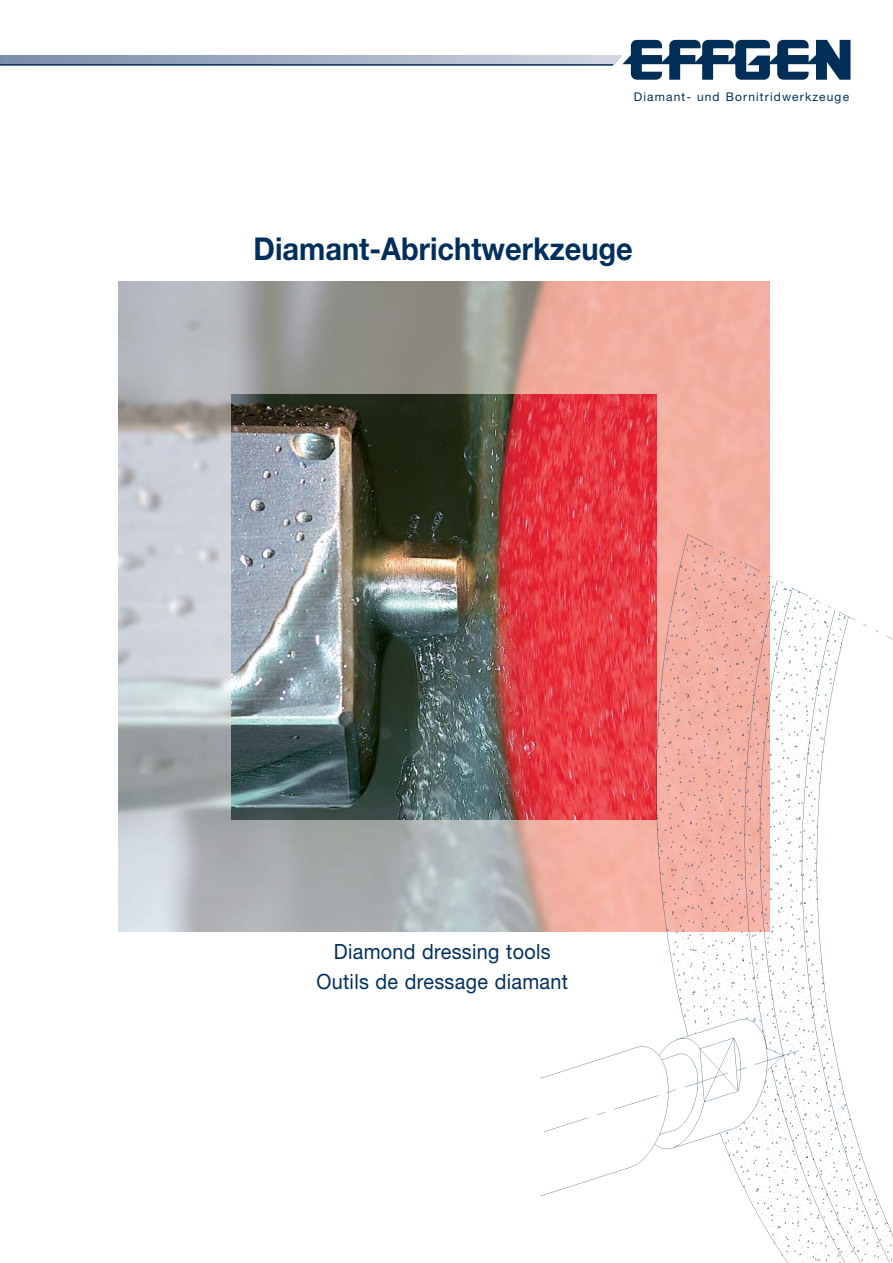
<style>
.page{position:relative;width:893px;height:1263px;background:#fff}
.page>*{position:absolute;margin:0;border:0;box-sizing:border-box;transform-origin:0 0}
.t1{font:700 31.5px "Helvetica Neue";color:#002f5e;scale:.92 1}
.t2{font:21px/30px "Helvetica Neue";letter-spacing:.015em;color:#002f5e;text-align:center;scale:.94 1}
.t3{font:12px "Helvetica Neue";letter-spacing:.095em;color:#002f5e}
</style>
<div class="page">
<svg style="left:0;top:40px;width:850px;height:40px"></svg>
<img style="left:119px;top:281px;width:650px;height:651px">
<img style="left:232px;top:394px;width:425px;height:425px">
<img style="left:540px;top:525px;width:353px;height:738px">
<p class="t3" style="left:634px;top:92px;width:217px">Diamant- und Bornitridwerkzeuge</p>
<h1 class="t1" style="left:254px;top:238px;width:414px">Diamant-Abrichtwerkzeuge</h1>
<p class="t2" style="left:316px;top:938px;width:269px">Diamond dressing tools<br>Outils de dressage diamant</p>
</div>
